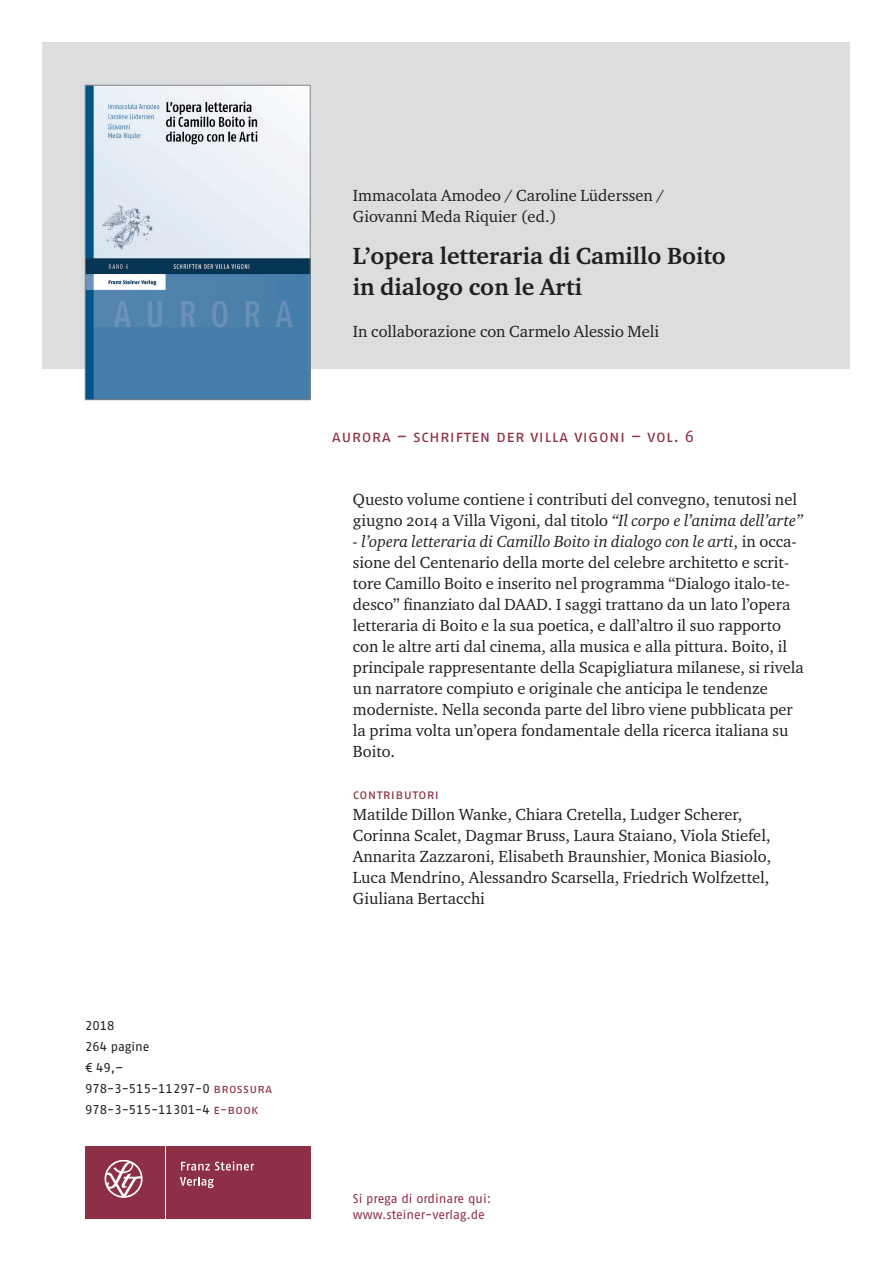
<style>
.page{position:relative;width:893px;height:1263px;background:#fff}
.page>*{position:absolute;margin:0;border:0;box-sizing:border-box;transform-origin:0 0}
.t1{font:700 24px/31.5px "Charter ITC Pro";color:#231f20}
.t2{font:16.5px/21px "Charter ITC Pro";color:#231f20}
.t3{font:16.5px "Fago Pro";letter-spacing:.025em;color:#8d2f45}
.t4{font:13.5px "Fago Pro";letter-spacing:.025em;color:#8d2f45}
.t5{font:12.75px/21px "Fago Pro";color:#231f20}
.t6{font:12.75px/16.5px "Fago Pro";color:#8d2f45}
.s1{color:#8d2f45}
.s2{font-style:italic}
</style>
<div class="page">
<div style="left:43px;top:43px;width:807px;height:326px;background:#dcdddf"></div>
<div style="left:85px;top:1146px;width:79px;height:72px;background:#8d2f45"></div>
<div style="left:166px;top:1146px;width:144px;height:72px;background:#8d2f45"></div>
<svg style="left:181px;top:1161px;width:73px;height:9px"></svg>
<svg style="left:180px;top:1177px;width:34px;height:11px"></svg>
<svg style="left:105px;top:1160px;width:38px;height:38px"></svg>
<img style="left:87px;top:87px;width:221px;height:311px">
<div style="left:85px;top:85px;width:225px;height:315px;border:1px solid #808285"></div>
<p class="t5" style="left:85px;top:1015px;width:189px">2018<br>264 pagine<br>€ 49,–<br>978-3-515-11297-0 <span class="s1">brossura<br></span>978-3-515-11301-4 <span class="s1">e-book</span></p>
<p class="t2" style="left:353px;top:184px;width:313px">Immacolata Amodeo / Caroline Lüderssen /<br>Giovanni Meda Riquier (ed.)</p>
<h1 class="t1" style="left:353px;top:240px;width:374px">L’opera letteraria di Camillo Boito in dialogo con le Arti</h1>
<p class="t2" style="left:353px;top:321px;width:308px">In collaborazione con Carmelo Alessio Meli</p>
<p class="t3" style="left:332px;top:426px;width:364px">Aurora – schriften der Villa Vigoni – vol. 6</p>
<p class="t2" style="left:353px;top:489px;width:451px">Questo volume contiene i contributi del convegno, tenutosi nel giugno 2014 a Villa Vigoni, dal titolo <span class="s2">“Il corpo e l’anima dell’arte”</span></p>
<p class="t2" style="left:353px;top:531px;width:452px"><span class="s2">- l’opera letteraria di Camillo Boito in dialogo con le arti</span>, in occa&shy;sione del Centenario della morte del celebre architetto e scrit&shy;tore Camillo Boito e inserito nel programma “Dialogo italo-te&shy;desco” finanziato dal DAAD. I saggi trattano da un lato l’opera letteraria di Boito e la sua poetica, e dall’altro il suo rapporto con le altre arti dal cinema, alla musica e alla pittura. Boito, il principale rappresentante della Scapigliatura milanese, si rivela un narratore compiuto e originale che anticipa le tendenze moderniste. Nella seconda parte del libro viene pubblicata per la prima volta un’opera fondamentale della ricerca italiana su Boito.</p>
<p class="t4" style="left:353px;top:786px;width:87px">contributori</p>
<p class="t2" style="left:353px;top:804px;width:420px">Matilde Dillon Wanke, Chiara Cretella, Ludger Scherer, Corinna Scalet, Dagmar Bruss, Laura Staiano, Viola Stiefel, Annarita Zazzaroni, Elisabeth Braunshier, Monica Biasiolo, Luca Mendrino, Alessandro Scarsella, Friedrich Wolfzettel, Giuliana Bertacchi</p>
<p class="t6" style="left:353px;top:1190px;width:140px">Si prega di ordinare qui: www.steiner-verlag.de</p>
</div>
